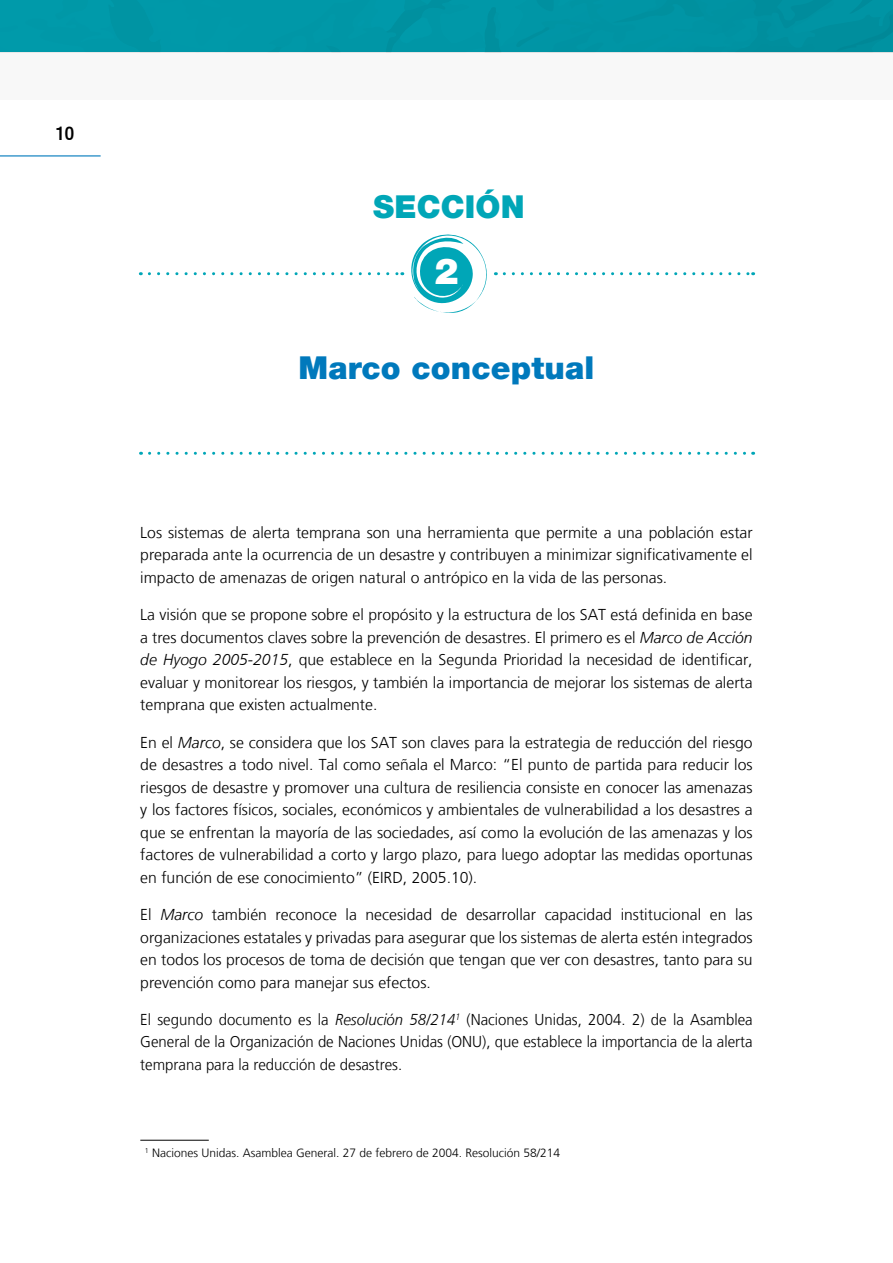
<style>
.page{position:relative;width:893px;height:1263px;background:#fff}
.page>*{position:absolute;margin:0;border:0;box-sizing:border-box;transform-origin:0 0}
.t1{font:900 36px "Helvetica 95";color:#fff}
.t2{font:900 31.5px "Helvetica 95";letter-spacing:.005em;color:#0079bc}
.t3{font:900 31.5px "Helvetica 95";letter-spacing:.005em;color:#00a6b7}
.t4{font:500 condensed 19.5px "Helvetica 67";color:#000}
.t5{font:300 15.75px/22.5px "Frutiger LT";color:#000;text-align:justify}
.t6{font:300 15.75px/22.5px "Frutiger LT";color:#000;text-align:justify;scale:.95 1}
.t7{font:300 12px "Frutiger LT";color:#000}
.s1{font-style:italic}
</style>
<div class="page">
<div style="left:0;top:52px;width:893px;height:48px;background:#f8f8f8"></div>
<hr style="left:0;top:155px;width:101px;height:1px;background:#0079bc">
<div style="left:0;top:0;width:893px;height:52px;background:#0096a6"></div>
<svg style="left:504px;top:272px;width:250px;height:3px"></svg>
<svg style="left:150px;top:452px;width:604px;height:3px"></svg>
<svg style="left:149px;top:234px;width:338px;height:79px"></svg>
<hr style="left:140px;top:1140px;width:69px;height:1px;background:#000">
<p class="t4" style="left:55px;top:121px;width:20px">10</p>
<h2 class="t3" style="left:373px;top:188px;width:153px">SECCIÓN</h2>
<h1 class="t1" style="left:434px;top:249px;width:26px">2</h1>
<h2 class="t2" style="left:299px;top:349px;width:297px">Marco conceptual</h2>
<p class="t5" style="left:140px;top:521px;width:614px">Los sistemas de alerta temprana son una herramienta que permite a una población estar preparada ante la ocurrencia de un desastre y contribuyen a minimizar significativamente el impacto de amenazas de origen natural o antrópico en la vida de las personas.</p>
<p class="t5" style="left:140px;top:604px;width:614px">La visión que se propone sobre el propósito y la estructura de los SAT está definida en base a tres documentos claves sobre la prevención de desastres. El primero es el <span class="s1">Marco de Acción de Hyogo 2005-2015</span>, que establece en la Segunda Prioridad la necesidad de identificar, evaluar y monitorear los riesgos, y también la importancia de mejorar los sistemas de alerta temprana que existen actualmente.</p>
<p class="t5" style="left:140px;top:731px;width:614px">En el <span class="s1">Marco</span>, se considera que los SAT son claves para la estrategia de reducción del riesgo de desastres a todo nivel. Tal como señala el Marco: “El punto de partida para reducir los riesgos de desastre y promover una cultura de resiliencia consiste en conocer las amenazas y los factores físicos, sociales, económicos y ambientales de vulnerabilidad a los desastres a que se enfrentan la mayoría de las sociedades, así como la evolución de las amenazas y los factores de vulnerabilidad a corto y largo plazo, para luego adoptar las medidas oportunas en función de ese conocimiento” (EIRD, 2005.10).</p>
<p class="t5" style="left:140px;top:904px;width:614px">El <span class="s1">Marco</span> también reconoce la necesidad de desarrollar capacidad institucional en las organizaciones estatales y privadas para asegurar que los sistemas de alerta estén integrados en todos los procesos de toma de decisión que tengan que ver con desastres, tanto para su prevención como para manejar sus efectos.</p>
<p class="t6" style="left:140px;top:1008px;width:646px">El segundo documento es la <span class="s1">Resolución 58/214</span><sup>1</sup> (Naciones Unidas, 2004. 2) de la Asamblea General de la Organización de Naciones Unidas (ONU), que establece la importancia de la alerta temprana para la reducción de desastres.</p>
<p class="t7" style="left:145px;top:1146px;width:417px"><sup>1</sup> Naciones Unidas. Asamblea General. 27 de febrero de 2004. Resolución 58/214</p>
</div>
